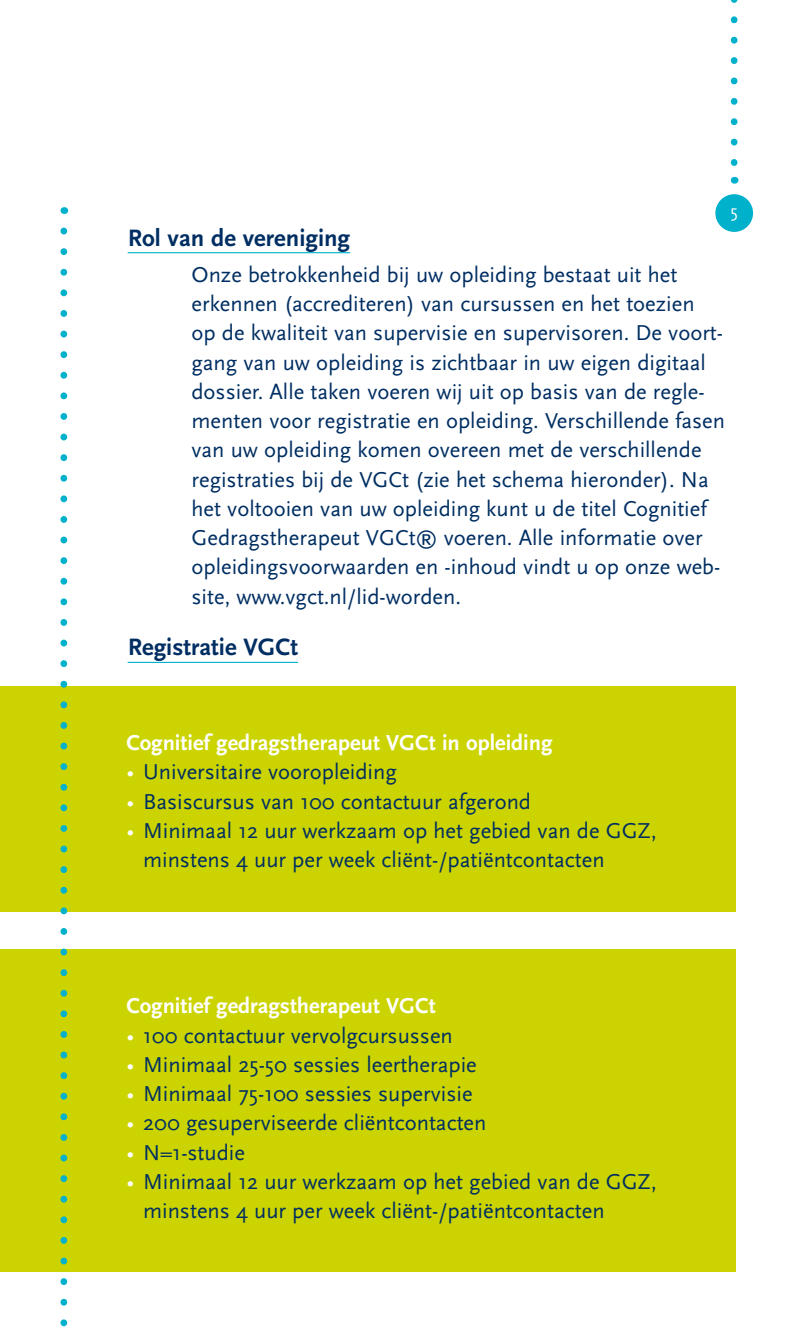
<style>
.page{position:relative;width:798px;height:1340px;background:#fff}
.page>*{position:absolute;margin:0;border:0;box-sizing:border-box;transform-origin:0 0}
.t1{font:700 24.75px "Scala Sans";color:#002e62}
.t2{font:22.5px/29.2px "Scala Sans";color:#002e62}
.t3{font:700 22.5px "Scala Sans";color:#fff}
.t4{font:18px "Scala Sans";color:#fff}
.s1{color:#fff}
</style>
<div class="page">
<svg style="left:731px;top:176px;width:6px;height:4px"></svg>
<svg style="left:730px;top:0;width:7px;height:166px"></svg>
<div style="left:715px;top:194px;width:37px;height:38px;background:#00b1cb;border-radius:50%"></div>
<hr style="left:128px;top:252px;width:222px;height:1px;background:#00b1cb">
<hr style="left:128px;top:662px;width:170px;height:1px;background:#00b1cb">
<div style="left:0;top:686px;width:735px;height:586px;background:#cbd400"></div>
<div style="left:0;top:912px;width:757px;height:36px;background:#fff"></div>
<svg style="left:60px;top:231px;width:7px;height:1096px"></svg>
<p class="t1" style="left:128px;top:224px;width:224px">Rol van de vereniging</p>
<p class="t2" style="left:191px;top:260px;width:535px">Onze betrokkenheid bij uw opleiding bestaat uit het erkennen (accrediteren) van cursussen en het toezien<br>op de kwaliteit van supervisie en supervisoren. De voort&shy;gang van uw opleiding is zichtbaar in uw eigen digitaal dossier. Alle taken voeren wij uit op basis van de regle&shy;menten voor registratie en opleiding. Verschillende fasen van uw opleiding komen overeen met de verschillende registraties bij de VGCt (zie het schema hieronder). Na het voltooien van uw opleiding kunt u de titel Cognitief Gedragstherapeut VGCt® voeren. Alle informatie over opleidingsvoorwaarden en -inhoud vindt u op onze web&shy;site, www.vgct.nl/lid-worden.</p>
<p class="t1" style="left:128px;top:634px;width:172px">Registratie VGCt</p>
<p class="t4" style="left:730px;top:201px;width:9px">5</p>
<p class="t3" style="left:126px;top:730px;width:427px">Cognitief gedragstherapeut VGCt in opleiding</p>
<p class="t2" style="left:126px;top:757px;width:272px"><span class="s1">•</span> Universitaire vooropleiding</p>
<p class="t2" style="left:126px;top:787px;width:406px"><span class="s1">•</span> Basiscursus van 100 contactuur afgerond</p>
<p class="t2" style="left:143px;top:816px;width:515px;text-indent:-16px"><span class="s1">•</span> Minimaal 12 uur werkzaam op het gebied van de GGZ, minstens 4 uur per week cliënt-/patiëntcontacten</p>
<p class="t3" style="left:126px;top:993px;width:310px">Cognitief gedragstherapeut VGCt</p>
<p class="t2" style="left:126px;top:1021px;width:327px"><span class="s1">•</span> 100 contactuur vervolgcursussen</p>
<p class="t2" style="left:126px;top:1050px;width:351px"><span class="s1">•</span> Minimaal 25-50 sessies leertherapie</p>
<p class="t2" style="left:126px;top:1079px;width:347px"><span class="s1">•</span> Minimaal 75-100 sessies supervisie</p>
<p class="t2" style="left:126px;top:1108px;width:361px"><span class="s1">•</span> 200 gesuperviseerde cliëntcontacten</p>
<p class="t2" style="left:126px;top:1138px;width:120px"><span class="s1">•</span> N=1-studie</p>
<p class="t2" style="left:143px;top:1167px;width:515px;text-indent:-16px"><span class="s1">•</span> Minimaal 12 uur werkzaam op het gebied van de GGZ, minstens 4 uur per week cliënt-/patiëntcontacten</p>
</div>
